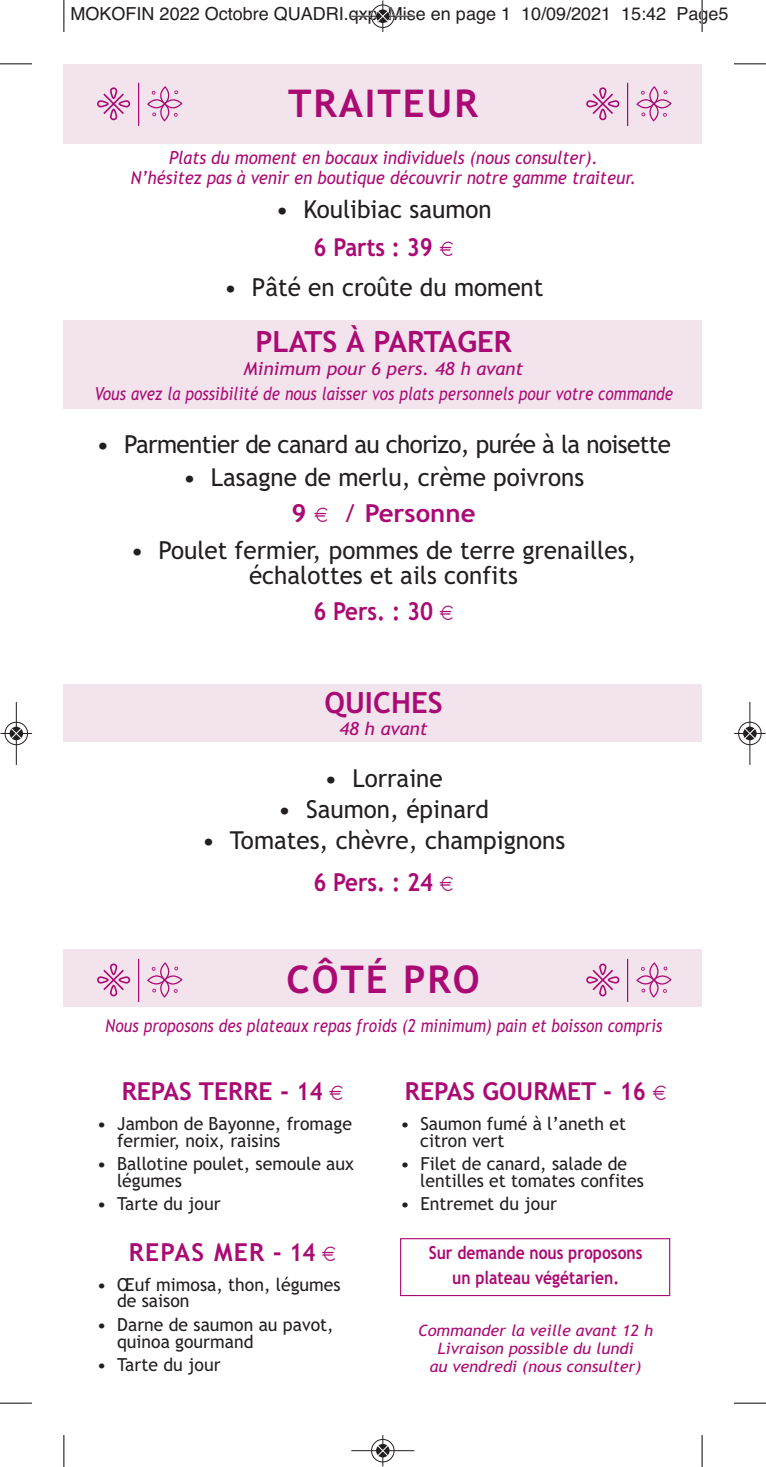
<style>
.page{position:relative;width:766px;height:1467px;background:#fff}
.page>*{position:absolute;margin:0;border:0;box-sizing:border-box;transform-origin:0 0}
.t1{font:700 38.25px "Trebuchet MS";letter-spacing:.05em;color:#aa0a73}
.t2{font:700 29.25px "Trebuchet MS";color:#aa0a73}
.t3{font:24.75px/37.4px "Trebuchet MS";color:#231f20;text-align:center;scale:1.04 1}
.t4{font:24.75px "Trebuchet MS";letter-spacing:-.025em;color:#231f20;scale:1.04 1}
.t5{font:700 24.75px "Trebuchet MS";color:#aa0a73}
.t6{font:700 24.75px "Trebuchet MS";letter-spacing:.05em;color:#aa0a73}
.t7{font:700 24.75px "Trebuchet MS";color:#aa0a73;scale:.9 1}
.t8{font:18px/16.9px "Trebuchet MS";color:#231f20;scale:1.04 1}
.t9{font:italic 18px/20.2px "Trebuchet MS";letter-spacing:.01em;color:#aa0a73;text-align:center;scale:.93 1}
.t10{font:italic 18px/24.3px "Trebuchet MS";letter-spacing:.01em;color:#aa0a73;text-align:center;scale:1.04 1}
.t11{font:italic 18px "Trebuchet MS";letter-spacing:.01em;color:#aa0a73;scale:.85 1}
.t12{font:18px "Helvetica";color:#231f20}
.t13{font:700 18px/24.8px "Trebuchet MS";color:#aa0a73;text-align:center;scale:.87 1}
.t14{font:italic 15.75px/18px "Trebuchet MS";color:#aa0a73;text-align:center;scale:1.04 1}
.s1{font-weight:700;color:#aa0a73}
.s2{font-family:"Euro";font-size:18px;color:#aa0a73}
.s3{color:#aa0a73}
.s4{font-family:"Euro";font-weight:400;font-size:18px}
</style>
<div class="page">
<div style="left:64px;top:64px;width:638px;height:80px;background:#f2e3ec"></div>
<svg style="left:97px;top:87px;width:33px;height:33px"></svg>
<svg style="left:147px;top:86px;width:35px;height:36px"></svg>
<hr style="left:138px;top:83px;width:1px;height:43px;background:#aa0a73">
<svg style="left:586px;top:87px;width:33px;height:33px"></svg>
<svg style="left:636px;top:86px;width:35px;height:36px"></svg>
<hr style="left:627px;top:83px;width:1px;height:43px;background:#aa0a73">
<div style="left:64px;top:949px;width:638px;height:58px;background:#f2e3ec"></div>
<div style="left:64px;top:684px;width:638px;height:57px;background:#f2e3ec"></div>
<div style="left:64px;top:320px;width:638px;height:89px;background:#f2e3ec"></div>
<svg style="left:97px;top:963px;width:33px;height:33px"></svg>
<svg style="left:147px;top:962px;width:35px;height:36px"></svg>
<hr style="left:138px;top:959px;width:1px;height:43px;background:#aa0a73">
<svg style="left:586px;top:963px;width:33px;height:33px"></svg>
<svg style="left:636px;top:962px;width:35px;height:36px"></svg>
<hr style="left:627px;top:959px;width:1px;height:43px;background:#aa0a73">
<div style="left:400px;top:1238px;width:270px;height:58px;border:1px solid #aa0a73"></div>
<hr style="left:63px;top:0;width:1px;height:32px;background:#231f20">
<hr style="left:0;top:63px;width:32px;height:1px;background:#231f20">
<hr style="left:701px;top:0;width:1px;height:32px;background:#231f20">
<hr style="left:733px;top:63px;width:32px;height:1px;background:#231f20">
<hr style="left:63px;top:1435px;width:1px;height:32px;background:#231f20">
<hr style="left:0;top:1403px;width:32px;height:1px;background:#231f20">
<hr style="left:701px;top:1435px;width:1px;height:32px;background:#231f20">
<hr style="left:733px;top:1403px;width:32px;height:1px;background:#231f20">
<div style="left:371px;top:4px;width:23px;height:24px;border:1px solid #fff;border-radius:50%"></div>
<hr style="left:351px;top:16px;width:63px;height:1px;background:#231f20">
<hr style="left:382px;top:0;width:1px;height:32px;background:#231f20">
<div style="left:371px;top:5px;width:23px;height:23px;border:1px solid #231f20;border-radius:50%"></div>
<svg style="left:376px;top:9px;width:13px;height:14px"></svg>
<svg style="left:377px;top:11px;width:11px;height:11px"></svg>
<div style="left:371px;top:1439px;width:23px;height:24px;border:1px solid #fff;border-radius:50%"></div>
<svg style="left:375px;top:1443px;width:15px;height:15px"></svg>
<hr style="left:351px;top:1450px;width:63px;height:1px;background:#231f20">
<hr style="left:382px;top:1435px;width:1px;height:31px;background:#231f20">
<div style="left:371px;top:1439px;width:23px;height:23px;border:1px solid #231f20;border-radius:50%"></div>
<svg style="left:376px;top:1444px;width:13px;height:13px"></svg>
<svg style="left:377px;top:1445px;width:11px;height:11px"></svg>
<div style="left:4px;top:721px;width:24px;height:24px;border:1px solid #fff;border-radius:50%"></div>
<svg style="left:9px;top:726px;width:15px;height:15px"></svg>
<hr style="left:16px;top:702px;width:1px;height:63px;background:#231f20">
<hr style="left:1px;top:733px;width:31px;height:1px;background:#231f20">
<div style="left:5px;top:722px;width:23px;height:23px;border:1px solid #231f20;border-radius:50%"></div>
<svg style="left:10px;top:727px;width:13px;height:13px"></svg>
<svg style="left:11px;top:728px;width:11px;height:11px"></svg>
<div style="left:737px;top:721px;width:24px;height:24px;border:1px solid #fff;border-radius:50%"></div>
<hr style="left:749px;top:702px;width:1px;height:63px;background:#231f20">
<hr style="left:734px;top:733px;width:31px;height:1px;background:#231f20">
<div style="left:738px;top:722px;width:23px;height:23px;border:1px solid #231f20;border-radius:50%"></div>
<svg style="left:742px;top:727px;width:14px;height:13px"></svg>
<svg style="left:744px;top:728px;width:11px;height:11px"></svg>
<p class="t12" style="left:71px;top:4px;width:659px">MOKOFIN 2022 Octobre QUADRI.qxp_Mise en page 1 10/09/2021 15:42 Page5</p>
<h1 class="t1" style="left:288px;top:89px;width:191px">TRAITEUR</h1>
<p class="t9" style="left:131px;top:149px;width:545px">Plats du moment en bocaux individuels (nous consulter).<br>N’hésitez pas à venir en boutique découvrir notre gamme traiteur.</p>
<h3 class="t3" style="left:275px;top:193px;width:210px">• Koulibiac saumon<br><span class="s1">6 Parts : 39</span> <span class="s2">E</span></h3>
<h3 class="t3" style="left:224px;top:271px;width:309px">• Pâté en croûte du moment</h3>
<h2 class="t2" style="left:255px;top:330px;width:258px">PLATS À PARTAGER</h2>
<p class="t10" style="left:95px;top:358px;width:557px">Minimum pour 6 pers. 48 h avant<br>Vous avez la possibilité de nous laisser vos plats personnels pour votre commande</p>
<h3 class="t4" style="left:96px;top:435px;width:554px">• Parmentier de canard au chorizo, purée à la noisette</h3>
<h3 class="t3" style="left:183px;top:462px;width:387px;line-height:35.3px">• Lasagne de merlu, crème poivrons<br><span class="s1">9</span> <span class="s2">E</span> <span class="s3">/</span> <span class="s1">Personne</span></h3>
<h3 class="t3" style="left:130px;top:540px;width:488px;line-height:24.8px">• Poulet fermier, pommes de terre grenailles, échalottes et ails confits</h3>
<h3 class="t7" style="left:313px;top:601px;width:157px">6 Pers. : 30 <span class="s4">E</span></h3>
<h2 class="t2" style="left:324px;top:691px;width:120px">QUICHES</h2>
<p class="t10" style="left:339px;top:718px;width:86px">48 h avant</p>
<h3 class="t3" style="left:324px;top:761px;width:115px">• Lorraine</h3>
<h3 class="t3" style="left:278px;top:793px;width:204px">• Saumon, épinard</h3>
<h3 class="t3" style="left:202px;top:821px;width:351px;line-height:42.1px">• Tomates, chèvre, champignons<br><span class="s1">6 Pers. : 24</span> <span class="s2">E</span></h3>
<h1 class="t1" style="left:286px;top:965px;width:195px">CÔTÉ PRO</h1>
<p class="t11" style="left:106px;top:1019px;width:656px">Nous proposons des plateaux repas froids (2 minimum) pain et boisson compris</p>
<h3 class="t5" style="left:122px;top:1081px;width:223px">REPAS TERRE - 14 <span class="s4">E</span></h3>
<p class="t8" style="left:117px;top:1116px;width:227px;text-indent:-20px">• Jambon de Bayonne, fromage fermier, noix, raisins</p>
<p class="t8" style="left:117px;top:1156px;width:229px;text-indent:-20px">• Ballotine poulet, semoule aux légumes</p>
<p class="t8" style="left:97px;top:1197px;width:120px">• Tarte du jour</p>
<h3 class="t6" style="left:129px;top:1242px;width:208px">REPAS MER - 14 <span class="s4">E</span></h3>
<p class="t8" style="left:117px;top:1277px;width:216px;text-indent:-20px">• Œuf mimosa, thon, légumes de saison</p>
<p class="t8" style="left:117px;top:1317px;width:210px;text-indent:-20px">• Darne de saumon au pavot, quinoa gourmand</p>
<p class="t8" style="left:97px;top:1358px;width:120px">• Tarte du jour</p>
<h3 class="t5" style="left:405px;top:1081px;width:263px">REPAS GOURMET - 16 <span class="s4">E</span></h3>
<p class="t8" style="left:420px;top:1116px;width:199px;text-indent:-20px">• Saumon fumé à l’aneth et citron vert</p>
<p class="t8" style="left:420px;top:1156px;width:216px;text-indent:-20px">• Filet de canard, salade de lentilles et tomates confites</p>
<p class="t8" style="left:400px;top:1197px;width:152px">• Entremet du jour</p>
<p class="t13" style="left:428px;top:1242px;width:247px">Sur demande nous proposons un plateau végétarien.</p>
<p class="t14" style="left:418px;top:1323px;width:227px">Commander la veille avant 12 h<br>Livraison possible du lundi<br>au vendredi (nous consulter)</p>
</div>
